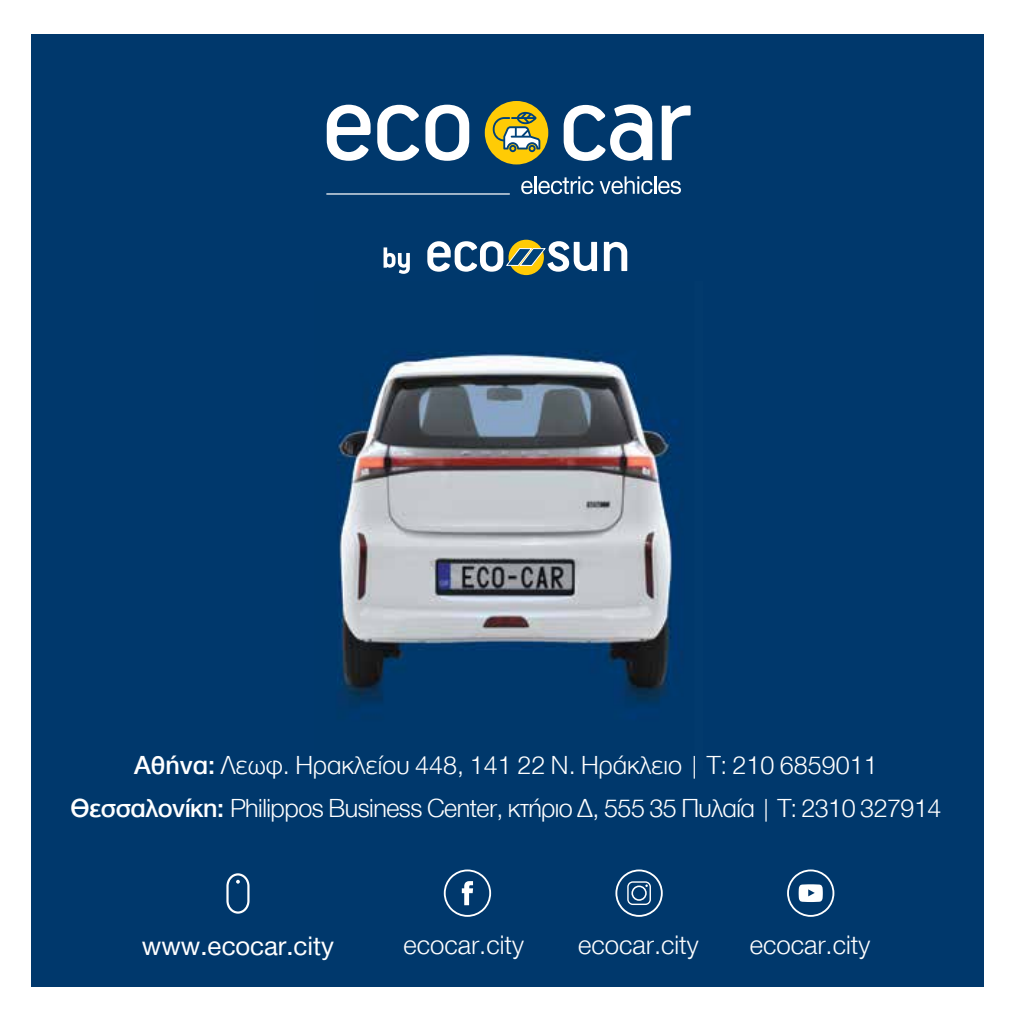
<style>
.page{position:relative;width:1021px;height:1021px;background:#fff}
.page>*{position:absolute;margin:0;border:0;box-sizing:border-box;transform-origin:0 0}
.t1{font:300 27.4px "CF Helvetica";color:#fff}
.t2{font:27.4px "CF Helvetica";color:#fff}
.t3{font:300 26.8px/42.8px "CF Helvetica";letter-spacing:-.02em;color:#fff;text-align:center}
.s1{font-weight:500}
</style>
<div class="page">
<div style="left:31px;top:34px;width:952px;height:952px;background:#00386c"></div>
<img style="left:337px;top:350px;width:340px;height:357px">
<svg style="left:604px;top:242px;width:23px;height:29px"></svg>
<div style="left:508px;top:240px;width:36px;height:35px;background:#ffcb05;border-radius:50%"></div>
<svg style="left:427px;top:241px;width:170px;height:31px"></svg>
<svg style="left:383px;top:247px;width:27px;height:27px"></svg>
<svg style="left:615px;top:869px;width:47px;height:47px"></svg>
<svg style="left:444px;top:869px;width:47px;height:47px"></svg>
<svg style="left:787px;top:869px;width:47px;height:47px"></svg>
<svg style="left:226px;top:873px;width:23px;height:40px"></svg>
<div style="left:485px;top:101px;width:63px;height:63px;background:#ffcb05;border-radius:50%"></div>
<svg style="left:492px;top:112px;width:48px;height:40px"></svg>
<hr style="left:327px;top:193px;width:182px;height:2px;background:#fff">
<svg style="left:521px;top:176px;width:72px;height:18px"></svg>
<svg style="left:599px;top:176px;width:82px;height:18px"></svg>
<svg style="left:327px;top:105px;width:43px;height:56px"></svg>
<svg style="left:377px;top:105px;width:42px;height:56px"></svg>
<svg style="left:425px;top:105px;width:44px;height:56px"></svg>
<svg style="left:563px;top:104px;width:89px;height:57px"></svg>
<svg style="left:661px;top:105px;width:29px;height:55px"></svg>
<p class="t3" style="left:70px;top:743px;width:872px"><span class="s1">Αθήνα:</span> Λεωφ. Ηρακλείου 448, 141 22 Ν. Ηράκλειο | T: 210 6859011<br><span class="s1">Θεσσαλονίκη:</span> Philippos Business Center, κτήριο ∆, 555 35 Πυλαία | T: 2310 327914</p>
<p class="t2" style="left:142px;top:931px;width:193px">www.ecocar.city</p>
<p class="t1" style="left:403px;top:929px;width:122px">ecocar.city</p>
<p class="t1" style="left:578px;top:929px;width:122px">ecocar.city</p>
<p class="t1" style="left:750px;top:929px;width:122px">ecocar.city</p>
</div>
